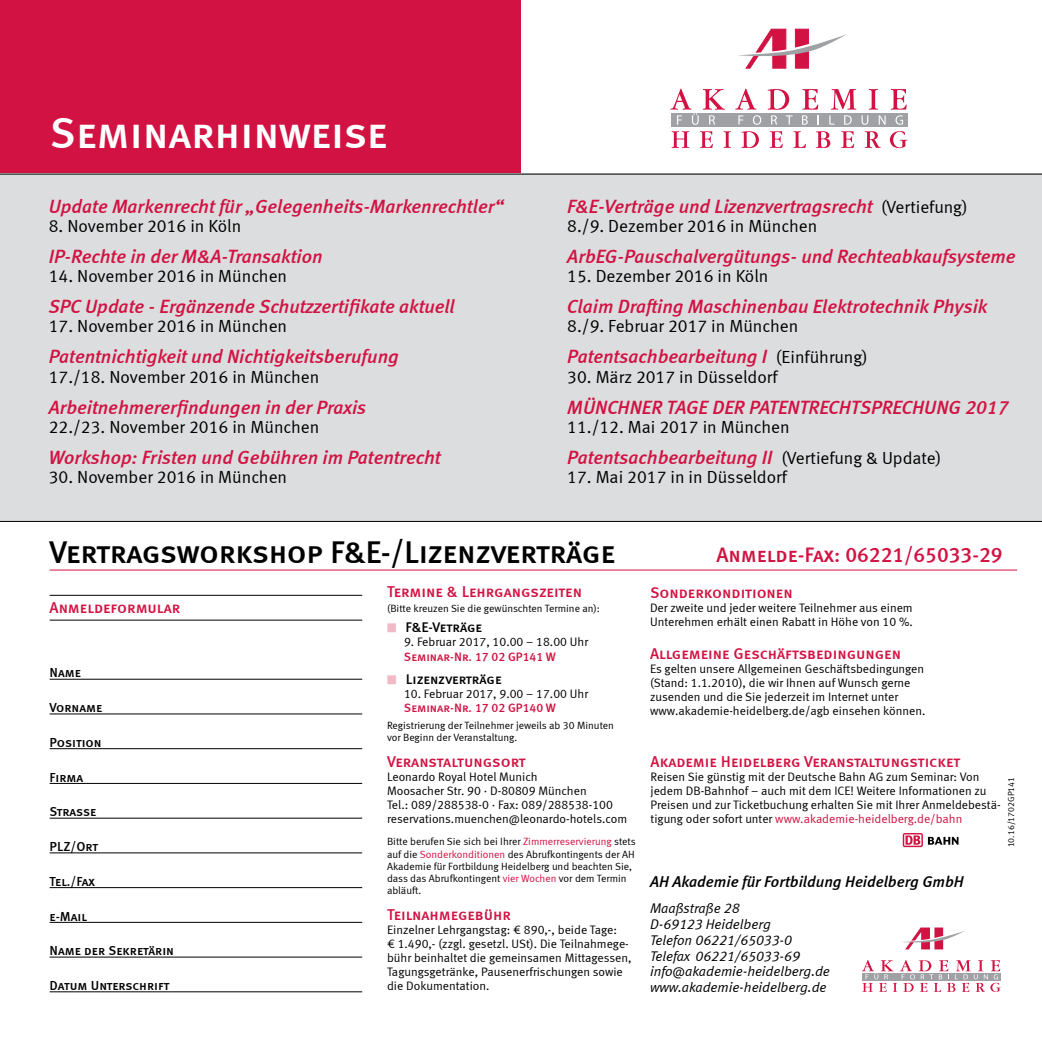
<style>
.page{position:relative;width:1042px;height:1042px;background:#fff}
.page>*{position:absolute;margin:0;border:0;box-sizing:border-box;transform-origin:0 0}
.t1{font:43.75px "Meta Medium LF Caps";color:#fff}
.t2{font:31.5px "Meta Medium LF Caps";letter-spacing:-.015em;color:#000}
.t3{font:21px "Meta Medium LF Caps";color:#d11242}
.t4{font:italic 19.25px "Meta Medium LF";color:#d11242}
.t5{font:17.5px "Meta Normal LF";color:#000}
.t6{font:15.75px "Meta Medium LF Caps";color:#d11242}
.t7{font:italic 15.75px "Meta Medium LF";color:#000}
.t8{font:italic 14px/15.8px "Meta Normal LF";color:#000}
.t9{font:14px "Meta Medium LF Caps";letter-spacing:-.005em;color:#000}
.t10{font:13.12px "Meta Medium LF Caps";color:#000}
.t11{font:12.25px/14px "Meta Normal LF";color:#000}
.t12{font:12.25px "Meta Medium LF Caps";color:#d11242}
.t13{font:10.5px/12.2px "Meta Normal LF";color:#000}
.t14{font:8.75px "Meta Normal LF";color:#000}
.s1{font-family:"Meta Normal LF";font-style:normal;font-size:17.5px;color:#000}
.s2{color:#f1b8c6}
.s3{font-family:"Meta Medium LF"}
.s4{color:#d11242}
</style>
<div class="page">
<div style="left:0;top:0;width:521px;height:174px;background:#d11242"></div>
<div style="left:0;top:174px;width:1042px;height:347px;background:#dcddde"></div>
<svg style="left:738px;top:29px;width:108px;height:39px"></svg>
<svg style="left:671px;top:131px;width:18px;height:17px"></svg>
<svg style="left:700px;top:131px;width:13px;height:17px"></svg>
<svg style="left:723px;top:131px;width:8px;height:17px"></svg>
<svg style="left:741px;top:131px;width:18px;height:17px"></svg>
<svg style="left:770px;top:131px;width:13px;height:17px"></svg>
<svg style="left:793px;top:131px;width:13px;height:17px"></svg>
<svg style="left:816px;top:131px;width:14px;height:17px"></svg>
<svg style="left:841px;top:131px;width:13px;height:17px"></svg>
<svg style="left:865px;top:131px;width:16px;height:17px"></svg>
<svg style="left:890px;top:131px;width:17px;height:17px"></svg>
<div style="left:672px;top:113px;width:236px;height:14px;background:#9fa1a4"></div>
<svg style="left:670px;top:89px;width:55px;height:36px"></svg>
<svg style="left:735px;top:89px;width:26px;height:36px"></svg>
<svg style="left:767px;top:89px;width:25px;height:36px"></svg>
<svg style="left:802px;top:89px;width:17px;height:36px"></svg>
<svg style="left:829px;top:89px;width:56px;height:36px"></svg>
<svg style="left:891px;top:89px;width:16px;height:36px"></svg>
<hr style="left:0;top:521px;width:1042px;height:1px;background:#000">
<hr style="left:0;top:174px;width:1042px;height:1px;background:#000">
<hr style="left:50px;top:569px;width:967px;height:1px;background:#d11242">
<hr style="left:50px;top:595px;width:312px;height:1px;background:#000">
<hr style="left:50px;top:620px;width:312px;height:1px;background:#000">
<hr style="left:50px;top:679px;width:312px;height:1px;background:#000">
<hr style="left:50px;top:713px;width:312px;height:1px;background:#000">
<hr style="left:50px;top:748px;width:312px;height:1px;background:#000">
<hr style="left:50px;top:783px;width:312px;height:1px;background:#000">
<hr style="left:50px;top:818px;width:312px;height:1px;background:#000">
<hr style="left:50px;top:852px;width:312px;height:1px;background:#000">
<hr style="left:50px;top:887px;width:312px;height:1px;background:#000">
<hr style="left:50px;top:922px;width:312px;height:1px;background:#000">
<hr style="left:50px;top:956px;width:312px;height:1px;background:#000">
<hr style="left:50px;top:991px;width:312px;height:1px;background:#000">
<svg style="left:902px;top:928px;width:62px;height:21px"></svg>
<svg style="left:861px;top:960px;width:140px;height:32px"></svg>
<svg style="left:903px;top:833px;width:20px;height:14px"></svg>
<svg style="left:904px;top:834px;width:17px;height:11px"></svg>
<svg style="left:905px;top:835px;width:15px;height:9px"></svg>
<svg style="left:928px;top:837px;width:30px;height:7px"></svg>
<h1 class="t1" style="left:50px;top:107px;width:339px">Seminarhinweise</h1>
<h3 class="t4" style="left:49px;top:195px;width:456px">Update Markenrecht für „Gelegenheits-Markenrechtler“</h3>
<h3 class="t5" style="left:49px;top:216px;width:194px">8. November 2016 in Köln</h3>
<h3 class="t4" style="left:49px;top:245px;width:275px">IP-Rechte in der M&amp;A-Transaktion</h3>
<h3 class="t5" style="left:49px;top:266px;width:240px">14. November 2016 in München</h3>
<h3 class="t4" style="left:49px;top:295px;width:407px">SPC Update - Ergänzende Schutzzertifikate aktuell</h3>
<h3 class="t5" style="left:49px;top:316px;width:240px">17. November 2016 in München</h3>
<h3 class="t4" style="left:49px;top:345px;width:351px">Patentnichtigkeit und Nichtigkeitsberufung</h3>
<h3 class="t5" style="left:49px;top:366px;width:272px">17./18. November 2016 in München</h3>
<h3 class="t4" style="left:49px;top:395px;width:319px">Arbeitnehmererfindungen in der Praxis</h3>
<h3 class="t5" style="left:49px;top:417px;width:272px">22./23. November 2016 in München</h3>
<h3 class="t4" style="left:49px;top:446px;width:393px">Workshop: Fristen und Gebühren im Patentrecht</h3>
<h3 class="t5" style="left:49px;top:467px;width:240px">30. November 2016 in München</h3>
<h3 class="t4" style="left:567px;top:195px;width:402px">F&amp;E-Verträge und Lizenzvertragsrecht <span class="s1">(Vertiefung)</span></h3>
<h3 class="t5" style="left:567px;top:216px;width:251px">8./9. Dezember 2016 in München</h3>
<h3 class="t4" style="left:567px;top:245px;width:450px">ArbEG-Pauschalvergütungs- und Rechteabkaufsysteme</h3>
<h3 class="t5" style="left:567px;top:266px;width:203px">15. Dezember 2016 in Köln</h3>
<h3 class="t4" style="left:567px;top:295px;width:421px">Claim Drafting Maschinenbau Elektrotechnik Physik</h3>
<h3 class="t5" style="left:567px;top:316px;width:232px">8./9. Februar 2017 in München</h3>
<h3 class="t4" style="left:567px;top:345px;width:302px">Patentsachbearbeitung I <span class="s1">(Einführung)</span></h3>
<h3 class="t5" style="left:567px;top:366px;width:212px">30. März 2017 in Düsseldorf</h3>
<h3 class="t4" style="left:567px;top:395px;width:443px">MÜNCHNER TAGE DER PATENTRECHTSPRECHUNG 2017</h3>
<h3 class="t5" style="left:567px;top:417px;width:224px">11./12. Mai 2017 in München</h3>
<h3 class="t4" style="left:567px;top:446px;width:375px">Patentsachbearbeitung II <span class="s1">(Vertiefung &amp; Update)</span></h3>
<h3 class="t5" style="left:567px;top:467px;width:221px">17. Mai 2017 in in Düsseldorf</h3>
<h2 class="t2" style="left:50px;top:533px;width:567px">Vertragsworkshop F&amp;E-/Lizenzverträge</h2>
<p class="t6" style="left:50px;top:598px;width:132px">Anmeldeformular</p>
<p class="t6" style="left:387px;top:582px;width:197px">Termine &amp; Lehrgangszeiten</p>
<p class="t13" style="left:387px;top:602px;width:214px">(Bitte kreuzen Sie die gewünschten Termine an):</p>
<p class="t9" style="left:387px;top:619px;width:97px"><span class="s2">■</span> F&amp;E-Veträge</p>
<p class="t11" style="left:404px;top:635px;width:186px">9. Februar 2017, 10.00 – 18.00 Uhr</p>
<p class="t12" style="left:404px;top:650px;width:153px">Seminar-Nr. <span class="s3">17 02 GP141 W</span></p>
<p class="t9" style="left:387px;top:671px;width:116px"><span class="s2">■</span> Lizenzverträge</p>
<p class="t11" style="left:404px;top:686px;width:186px">10. Februar 2017, 9.00 – 17.00 Uhr</p>
<p class="t12" style="left:404px;top:700px;width:153px">Seminar-Nr. <span class="s3">17 02 GP140 W</span></p>
<p class="t13" style="left:387px;top:719px;width:228px">Registrierung der Teilnehmer jeweils ab 30 Minuten vor Beginn der Veranstaltung.</p>
<p class="t6" style="left:387px;top:752px;width:140px">Veranstaltungsort</p>
<p class="t11" style="left:387px;top:770px;width:242px">Leonardo Royal Hotel Munich<br>Moosacher Str. 90 · D-80809 München<br>Tel.: 089/288538-0 · Fax: 089/288538-100 reservations.muenchen@leonardo-hotels.com</p>
<p class="t13" style="left:387px;top:835px;width:250px">Bitte berufen Sie sich bei Ihrer <span class="s4">Zimmerreservierung</span> stets auf die <span class="s4">Sonderkonditionen</span> des Abrufkontingents der AH Akademie für Fortbildung Heidelberg und beachten Sie, dass das Abrufkontingent <span class="s4">vier Wochen</span> vor dem Termin abläuft.</p>
<p class="t6" style="left:387px;top:905px;width:126px">Teilnahmegebühr</p>
<p class="t11" style="left:387px;top:922px;width:246px">Einzelner Lehrgangstag: € 890,-, beide Tage:<br>€ 1.490,- (zzgl. gesetzl. USt). Die Teilnahmege&shy;bühr beinhaltet die gemeinsamen Mittagessen, Tagungsgetränke, Pausenerfrischungen sowie die Dokumentation.</p>
<p class="t10" style="left:50px;top:665px;width:33px">Name</p>
<p class="t10" style="left:50px;top:700px;width:54px">Vorname</p>
<p class="t10" style="left:50px;top:735px;width:54px">Position</p>
<p class="t10" style="left:50px;top:769px;width:35px">Firma</p>
<p class="t10" style="left:50px;top:804px;width:48px">Strasse</p>
<p class="t10" style="left:50px;top:839px;width:50px">PLZ/Ort</p>
<p class="t10" style="left:50px;top:873px;width:47px">Tel./Fax</p>
<p class="t10" style="left:50px;top:908px;width:39px">e-Mail</p>
<p class="t10" style="left:50px;top:943px;width:126px">Name der Sekretärin</p>
<p class="t10" style="left:50px;top:978px;width:121px">Datum Unterschrift</p>
<h3 class="t3" style="left:716px;top:542px;width:288px">Anmelde-Fax: 06221/65033-29</h3>
<p class="t6" style="left:650px;top:583px;width:144px">Sonderkonditionen</p>
<p class="t11" style="left:650px;top:600px;width:264px">Der zweite und jeder weitere Teilnehmer aus einem<br>Unterehmen erhält einen Rabatt in Höhe von 10 %.</p>
<p class="t6" style="left:650px;top:645px;width:253px">Allgemeine Geschäftsbedingungen</p>
<p class="t11" style="left:650px;top:662px;width:277px">Es gelten unsere Allgemeinen Geschäftsbedingungen (Stand: 1.1.2010), die wir Ihnen auf Wunsch gerne zusenden und die Sie jederzeit im Internet unter www.akademie-heidelberg.de/agb einsehen können.</p>
<p class="t6" style="left:650px;top:752px;width:311px">Akademie Heidelberg Veranstaltungsticket</p>
<p class="t11" style="left:650px;top:769px;width:351px">Reisen Sie günstig mit der Deutsche Bahn AG zum Seminar: Von jedem DB-Bahnhof − auch mit dem ICE! Weitere Informationen zu Preisen und zur Ticketbuchung erhalten Sie mit Ihrer Anmeldebestä&shy;tigung oder sofort unter <span class="s4">www.akademie-heidelberg.de/bahn</span></p>
<p class="t14" style="left:1006px;top:847px;width:72px;rotate:-90deg">10.16/1702GP141</p>
<p class="t7" style="left:650px;top:872px;width:315px">AH Akademie für Fortbildung Heidelberg GmbH</p>
<p class="t8" style="left:650px;top:900px;width:181px">Maaßstraße 28<br>D-69123 Heidelberg<br>Telefon 06221/65033-0<br>Telefax 06221/65033-69 info@akademie-heidelberg.de www.akademie-heidelberg.de</p>
</div>
